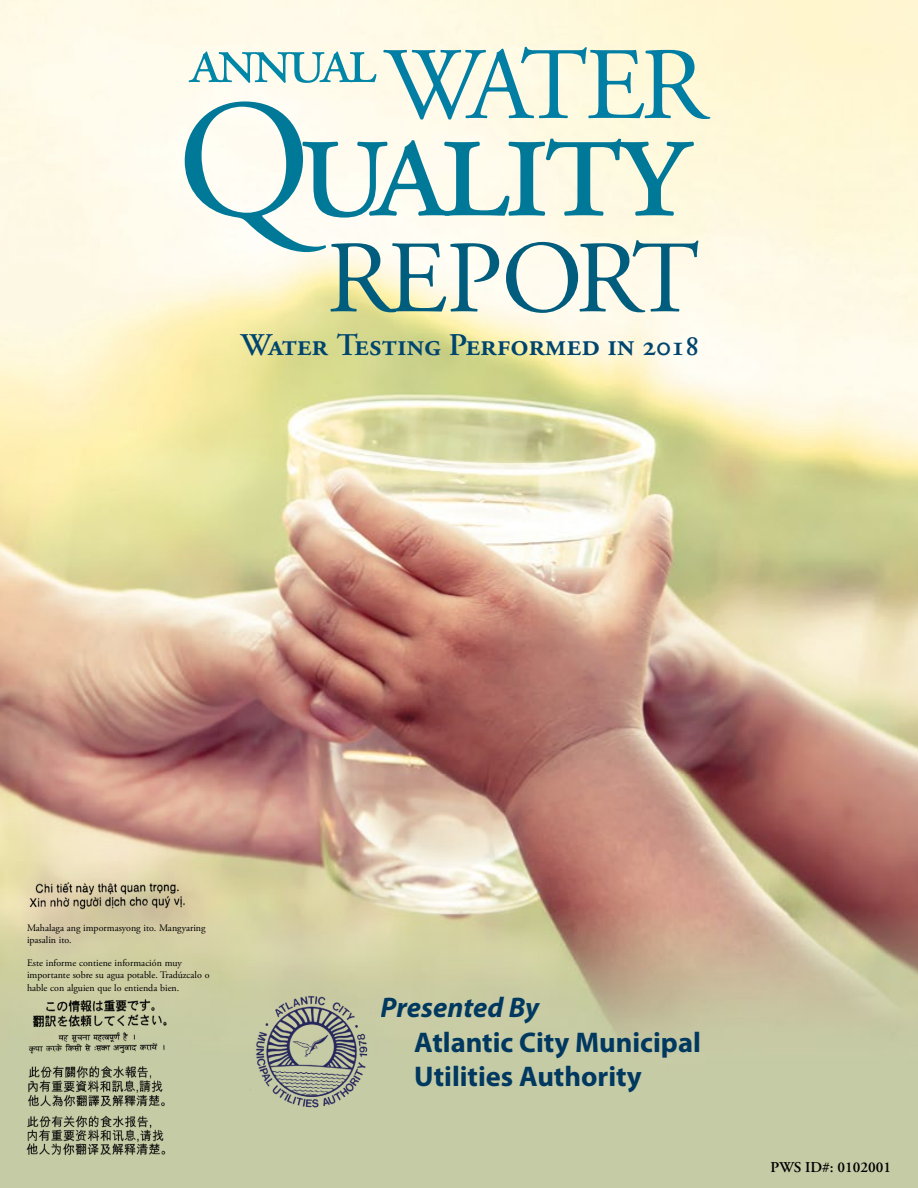
<style>
.page{position:relative;width:918px;height:1188px;background:#fff}
.page>*{position:absolute;margin:0;border:0;box-sizing:border-box;transform-origin:0 0}
.t1{font:168.3px "Adobe Garamond Pro";letter-spacing:-.05em;color:#007998}
.t2{font:102.6px "Adobe Garamond Pro";letter-spacing:-.05em;color:#005d7e}
.t3{font:102.6px "Adobe Garamond Pro";letter-spacing:-.08em;color:#007ea4}
.t4{font:68.4px "Adobe Garamond Pro";letter-spacing:-.06em;color:#0086a6}
.t5{font:600 31.5px "Adobe Garamond Pro";letter-spacing:-.005em;color:#00456e}
.t6{font:700 28.5px/34.2px "Myriad Pro";color:#003860}
.t7{font:italic 700 28.5px "Myriad Pro";color:#003860}
.PWS_ID{font:600 15px "Adobe Garamond Pro";color:#000}
.t8{font:9.9px/12.5px "Adobe Garamond Pro";color:#000}
.s1{font-size:28.95px}
</style>
<div class="page">
<img style="left:0;top:0;width:918px;height:1188px">
<img style="left:27px;top:1115px;width:139px;height:40px">
<img style="left:27px;top:1066px;width:139px;height:40px">
<img style="left:27px;top:1031px;width:139px;height:26px">
<img style="left:30px;top:998px;width:138px;height:32px">
<img style="left:27px;top:881px;width:160px;height:31px">
<img style="left:246px;top:994px;width:135px;height:121px">
<h2 class="t3" style="left:384px;top:24px;width:324px">WATER</h2>
<h3 class="t4" style="left:190px;top:19px;width:188px">annual</h3>
<h1 class="t1" style="left:177px;top:61px;width:516px">Quality</h1>
<h2 class="t2" style="left:326px;top:217px;width:375px">REPORT</h2>
<h3 class="t5" style="left:241px;top:327px;width:460px">Water Testing Performed in <span class="s1">2018</span></h3>
<p class="t8" style="left:27px;top:922px;width:180px">Mahalaga ang impormasyong ito. Mangyaring ipasalin ito.</p>
<p class="t8" style="left:27px;top:957px;width:184px">Este informe contiene información muy importante sobre su agua potable. Tradúzcalo o hable con alguien que lo entienda bien.</p>
<p class="t7" style="left:381px;top:989px;width:160px">Presented By</p>
<p class="t6" style="left:414px;top:1024px;width:288px">Atlantic City Municipal<br>Utilities Authority</p>
<p class="PWS_ID" style="left:771px;top:1158px;width:122px">PWS ID#: 0102001</p>
</div>
